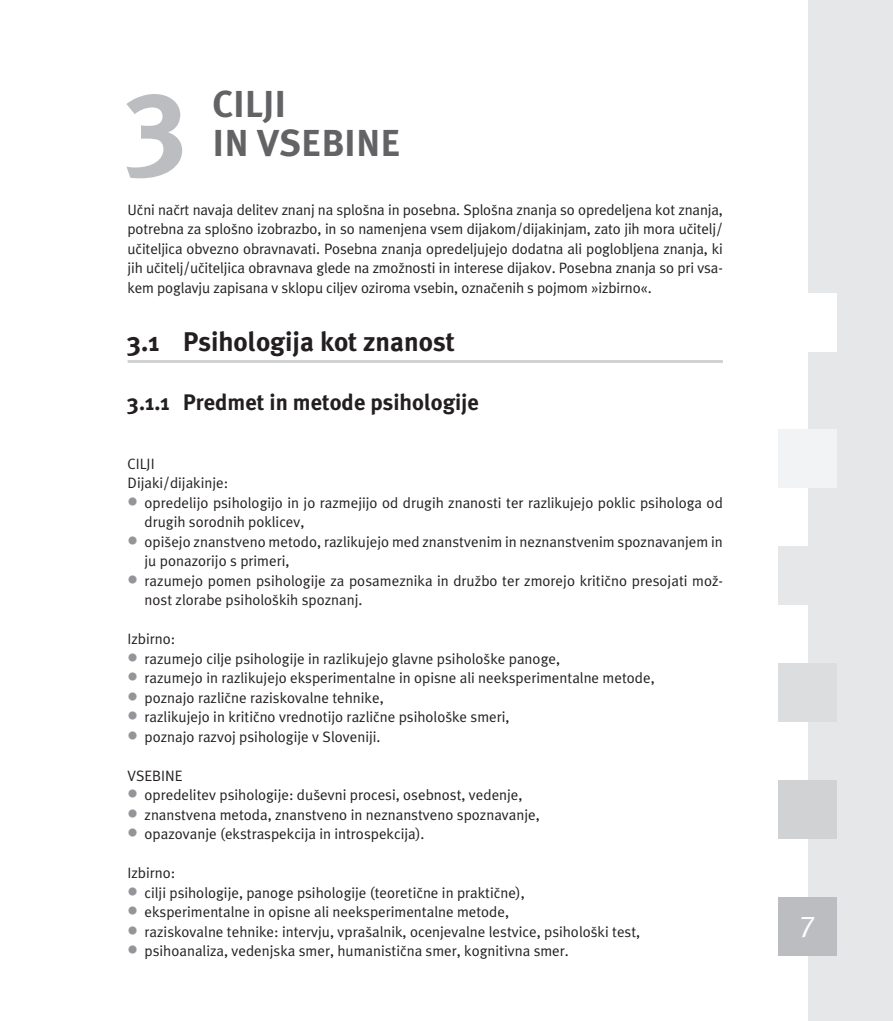
<style>
.page{position:relative;width:893px;height:1021px;background:#fff}
.page>*{position:absolute;margin:0;border:0;box-sizing:border-box;transform-origin:0 0}
.n1{font:119.25px "Meta KT Bold A";color:#bcbdc0}
.n1-2{font:37.5px/39px "Meta KT Bold A";color:#636366}
.n2{font:27px "Meta KT Bold A";color:#231f20}
.n3{font:22.5px "Meta KT Bold A";color:#231f20}
._01_alineja_1{font:15px/19.5px "Meta KT Normal A";color:#231f20}
.s1{color:#939598}
</style>
<div class="page">
<div style="left:808px;top:0;width:85px;height:1020px;background:#e6e7e9"></div>
<div style="left:779px;top:897px;width:58px;height:58px;background:#bcbdc0"></div>
<div style="left:779px;top:780px;width:58px;height:59px;background:#d1d2d4"></div>
<div style="left:779px;top:663px;width:58px;height:59px;background:#dcdddf"></div>
<div style="left:779px;top:546px;width:58px;height:59px;background:#e6e7e9"></div>
<div style="left:779px;top:429px;width:58px;height:59px;background:#f2f3f4"></div>
<div style="left:779px;top:293px;width:58px;height:58px;background:#fff"></div>
<hr style="left:128px;top:360px;width:595px;height:3px;background:#d1d2d4">
<p class="n1" style="left:128px;top:42px;width:62px">3</p>
<p class="n1-2" style="left:213px;top:84px;width:109px">CI LJI<br>IN VSEBINE</p>
<p class="_01_alineja_1" style="left:128px;top:200px;width:597px;text-align:justify">Učni načrt navaja delitev znanj na splošna in posebna. Splošna znanja so opredeljena kot znanja, potrebna za splošno izobrazbo, in so namenjena vsem dijakom/dijakinjam, zato jih mora učitelj/ učiteljica obvezno obravnavati. Posebna znanja opredeljujejo dodatna ali poglobljena znanja, ki jih učitelj/učiteljica obravnava glede na zmožnosti in interese dijakov. Posebna znanja so pri vsa&shy;kem poglavju zapisana v sklopu ciljev oziroma vsebin, označenih s pojmom »izbirno«.</p>
<p class="n2" style="left:128px;top:325px;width:329px">3.1 Psihologija kot znanost</p>
<p class="n3" style="left:128px;top:388px;width:353px">3.1.1 Predmet in metode psihologije</p>
<p class="_01_alineja_1" style="left:128px;top:453px;width:29px">CILJI</p>
<p class="_01_alineja_1" style="left:128px;top:473px;width:102px">Dijaki/dijakinje:</p>
<p class="_01_alineja_1" style="left:145px;top:492px;width:580px;text-indent:-17px"><span class="s1">•</span> opredelijo psihologijo in jo razmejijo od drugih znanosti ter razlikujejo poklic psihologa od drugih sorodnih poklicev,</p>
<p class="_01_alineja_1" style="left:145px;top:531px;width:580px;text-indent:-17px"><span class="s1">•</span> opišejo znanstveno metodo, razlikujejo med znanstvenim in neznanstvenim spoznavanjem in ju ponazorijo s primeri,</p>
<p class="_01_alineja_1" style="left:145px;top:570px;width:578px;text-indent:-17px"><span class="s1">•</span> razumejo pomen psihologije za posameznika in družbo ter zmorejo kritično presojati mož&shy;nost zlorabe psiholoških spoznanj.</p>
<p class="_01_alineja_1" style="left:128px;top:629px;width:49px">Izbirno:</p>
<p class="_01_alineja_1" style="left:128px;top:648px;width:434px"><span class="s1">•</span> razumejo cilje psihologije in razlikujejo glavne psihološke panoge,</p>
<p class="_01_alineja_1" style="left:128px;top:668px;width:529px"><span class="s1">•</span> razumejo in razlikujejo eksperimentalne in opisne ali neeksperimentalne metode,</p>
<p class="_01_alineja_1" style="left:128px;top:687px;width:258px"><span class="s1">•</span> poznajo različne raziskovalne tehnike,</p>
<p class="_01_alineja_1" style="left:128px;top:707px;width:383px"><span class="s1">•</span> razlikujejo in kritično vrednotijo različne psihološke smeri,</p>
<p class="_01_alineja_1" style="left:128px;top:726px;width:255px"><span class="s1">•</span> poznajo razvoj psihologije v Sloveniji.</p>
<p class="_01_alineja_1" style="left:128px;top:765px;width:56px">VSEBINE</p>
<p class="_01_alineja_1" style="left:128px;top:785px;width:396px"><span class="s1">•</span> opredelitev psihologije: duševni procesi, osebnost, vedenje,</p>
<p class="_01_alineja_1" style="left:128px;top:804px;width:414px"><span class="s1">•</span> znanstvena metoda, znanstveno in neznanstveno spoznavanje,</p>
<p class="_01_alineja_1" style="left:128px;top:824px;width:298px"><span class="s1">•</span> opazovanje (ekstraspekcija in introspekcija).</p>
<p class="_01_alineja_1" style="left:128px;top:863px;width:49px">Izbirno:</p>
<p class="_01_alineja_1" style="left:128px;top:882px;width:399px"><span class="s1">•</span> cilji psihologije, panoge psihologije (teoretične in praktične),</p>
<p class="_01_alineja_1" style="left:128px;top:902px;width:383px"><span class="s1">•</span> eksperimentalne in opisne ali neeksperimentalne metode,</p>
<p class="_01_alineja_1" style="left:128px;top:921px;width:514px"><span class="s1">•</span> raziskovalne tehnike: intervju, vprašalnik, ocenjevalne lestvice, psihološki test,</p>
<p class="_01_alineja_1" style="left:128px;top:941px;width:443px"><span class="s1">•</span> psihoanaliza, vedenjska smer, humanistična smer, kognitivna smer.</p>
</div>
